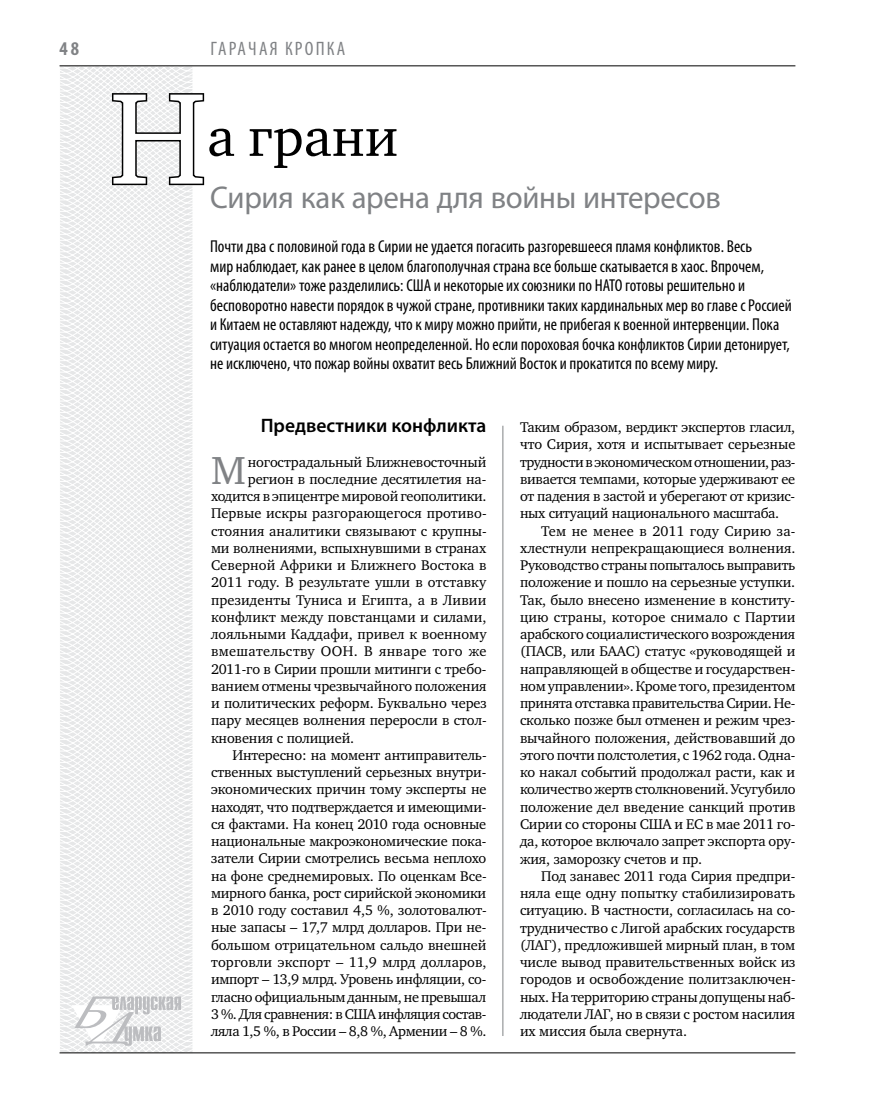
<style>
.page{position:relative;width:872px;height:1106px;background:#fff}
.page>*{position:absolute;margin:0;border:0;box-sizing:border-box;transform-origin:0 0}
.t1{font:132.6px "Charter C";color:#fff}
.t2{font:55.5px "Charter C";color:#000}
.t3{font:40.05px "Charter C";color:#808285}
.t4{font:31.5px "Myriad Pro";letter-spacing:-.01em;color:#808285}
.t5{font:600 19.5px "Myriad Pro";color:#000}
.t6{font:condensed 19.5px "Myriad Pro";letter-spacing:.125em;color:#808285}
.t7{font:700 condensed 19.5px "Myriad Pro";color:#808285}
.t8{font:condensed 17.25px/19.5px "Myriad Pro";color:#000}
.t9{font:14.4px/17.2px "Charter C";letter-spacing:-.01em;color:#000;text-align:justify}
.t10{font:14.4px "Charter C";letter-spacing:.01em;color:#000}
.t11{font:14.4px "Charter C";letter-spacing:-.035em;color:#000}
.t12{font:14.4px "Charter C";letter-spacing:.025em;color:#000}
</style>
<div class="page">
<svg style="left:59px;top:65px;width:192px;height:989px"></svg>
<hr style="left:60px;top:1052px;width:735px;height:1px;background:#000">
<svg style="left:71px;top:996px;width:110px;height:53px"></svg>
<hr style="left:60px;top:65px;width:735px;height:1px;background:#000">
<hr style="left:502px;top:426px;width:1px;height:610px;background:#808285">
<svg style="left:110px;top:92px;width:96px;height:95px"></svg>
<h3 class="t7" style="left:60px;top:37px;width:21px">48</h3>
<h3 class="t6" style="left:210px;top:37px;width:136px">гарачая кропка</h3>
<h1 class="t1" style="left:109px;top:65px;width:99px">Н</h1>
<h2 class="t2" style="left:207px;top:106px;width:193px">а грани</h2>
<h3 class="t4" style="left:210px;top:178px;width:512px">Сирия как арена для войны интересов</h3>
<p class="t8" style="left:210px;top:236px;width:583px">Почти два с половиной года в Сирии не удается погасить разгоревшееся пламя конфликтов. Весь<br>мир наблюдает, как ранее в целом благополучная страна все больше скатывается в хаос. Впрочем, «наблюдатели» тоже разделились: США и некоторые их союзники по НАТО готовы решительно и бесповоротно навести порядок в чужой стране, противники таких кардинальных мер во главе с Россией и Китаем не оставляют надежду, что к миру можно прийти, не прибегая к военной интервенции. Пока ситуация остается во многом неопределенной. Но если пороховая бочка конфликтов Сирии детонирует, не исключено, что пожар войны охватит весь Ближний Восток и прокатится по всему миру.</p>
<h3 class="t5" style="left:261px;top:413px;width:227px">Предвестники конфликта</h3>
<h3 class="t3" style="left:211px;top:448px;width:36px">М</h3>
<p class="t9" style="left:248px;top:453px;width:240px">ногострадальный Ближневосточный</p>
<p class="t9" style="left:248px;top:470px;width:240px">регион в последние десятилетия на-</p>
<p class="t9" style="left:211px;top:487px;width:277px">ходится в эпицентре мировой геополитики.</p>
<p class="t9" style="left:211px;top:505px;width:277px">Первые искры разгорающегося противо-</p>
<p class="t9" style="left:211px;top:522px;width:277px">стояния аналитики связывают с крупны-</p>
<p class="t9" style="left:211px;top:539px;width:277px">ми волнениями, вспыхнувшими в странах</p>
<p class="t9" style="left:211px;top:556px;width:277px">Северной Африки и Ближнего Востока в</p>
<p class="t10" style="left:211px;top:574px;width:277px">2011 году. В результате ушли в отставку</p>
<p class="t10" style="left:211px;top:591px;width:277px">президенты Туниса и Египта, а в Ливии</p>
<p class="t9" style="left:211px;top:608px;width:277px">конфликт между повстанцами и силами,</p>
<p class="t9" style="left:211px;top:625px;width:277px">лояльными Каддафи, привел к военному</p>
<p class="t12" style="left:211px;top:643px;width:277px">вмешательству ООН. В январе того же</p>
<p class="t9" style="left:211px;top:660px;width:277px">2011-го в Сирии прошли митинги с требо-</p>
<p class="t9" style="left:211px;top:677px;width:277px">ванием отмены чрезвычайного положения</p>
<p class="t9" style="left:211px;top:694px;width:277px">и политических реформ. Буквально через</p>
<p class="t9" style="left:211px;top:712px;width:277px">пару месяцев волнения переросли в стол-</p>
<p class="t9" style="left:211px;top:729px;width:145px">кновения с полицией.</p>
<p class="t9" style="left:232px;top:746px;width:256px">Интересно: на момент антиправитель-</p>
<p class="t9" style="left:211px;top:763px;width:275px">ственных выступлений серьезных внутри-</p>
<p class="t9" style="left:211px;top:781px;width:277px">экономических причин тому эксперты не</p>
<p class="t9" style="left:211px;top:798px;width:277px">находят, что подтверждается и имеющими-</p>
<p class="t9" style="left:211px;top:815px;width:277px">ся фактами. На конец 2010 года основные</p>
<p class="t9" style="left:211px;top:832px;width:277px">национальные макроэкономические пока-</p>
<p class="t9" style="left:211px;top:850px;width:277px">затели Сирии смотрелись весьма неплохо</p>
<p class="t9" style="left:211px;top:867px;width:277px">на фоне среднемировых. По оценкам Все-</p>
<p class="t9" style="left:211px;top:884px;width:277px">мирного банка, рост сирийской экономики</p>
<p class="t9" style="left:211px;top:901px;width:277px">в 2010 году составил 4,5 %, золотовалют-</p>
<p class="t9" style="left:211px;top:919px;width:277px">ные запасы – 17,7 млрд долларов. При не-</p>
<p class="t9" style="left:211px;top:936px;width:277px">большом отрицательном сальдо внешней</p>
<p class="t10" style="left:211px;top:954px;width:277px">торговли экспорт – 11,9 млрд долларов,</p>
<p class="t9" style="left:211px;top:970px;width:277px">импорт – 13,9 млрд. Уровень инфляции, со-</p>
<p class="t9" style="left:211px;top:988px;width:277px">гласно официальным данным, не превышал</p>
<p class="t11" style="left:211px;top:1005px;width:277px">3 %. Для сравнения: в США инфляция состав-</p>
<p class="t9" style="left:211px;top:1022px;width:277px">ляла 1,5 %, в России – 8,8 %, Армении – 8 %.</p>
<p class="t9" style="left:520px;top:418px;width:277px">Таким образом, вердикт экспертов гласил, что Сирия, хотя и испытывает серьезные трудности в экономическом отношении, раз&shy;вивается темпами, которые удерживают ее от падения в застой и уберегают от кризис&shy;ных ситуаций национального масштаба.</p>
<p class="t9" style="left:520px;top:522px;width:277px;text-indent:21px">Тем не менее в 2011 году Сирию за&shy;хлестнули непрекращающиеся волнения.<br>Руководство страны попыталось выправить положение и пошло на серьезные уступки.<br>Так, было внесено изменение в конститу&shy;цию страны, которое снимало с Партии арабского социалистического возрождения (ПАСВ, или БААС) статус «руководящей и направляющей в обществе и государствен&shy;ном управлении». Кроме того, президентом принята отставка правительства Сирии. Не&shy;сколько позже был отменен и режим чрез&shy;вычайного положения, действовавший до этого почти полстолетия, с 1962 года. Одна&shy;ко накал событий продолжал расти, как и количество жертв столкновений. Усугубило положение дел введение санкций против Сирии со стороны США и ЕС в мае 2011 го&shy;да, которое включало запрет экспорта ору&shy;жия, заморозку счетов и пр.</p>
<p class="t9" style="left:520px;top:867px;width:277px;text-indent:21px">Под занавес 2011 года Сирия предпри&shy;няла еще одну попытку стабилизировать ситуацию. В частности, согласилась на со&shy;трудничество с Лигой арабских государств (ЛАГ), предложившей мирный план, в том числе вывод правительственных войск из городов и освобождение политзаключен&shy;ных. На территорию страны допущены наб&shy;людатели ЛАГ, но в связи с ростом насилия их миссия была свернута.</p>
</div>
